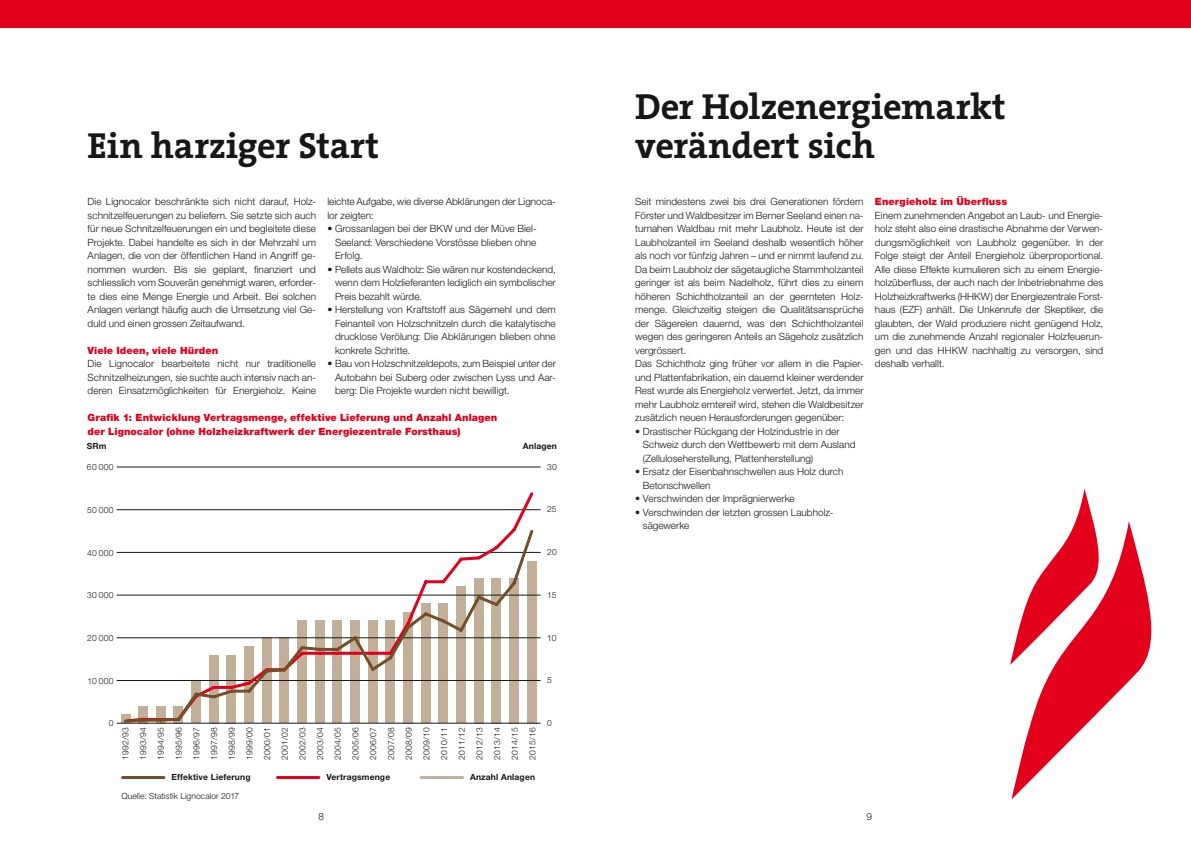
<style>
.page{position:relative;width:1191px;height:842px;background:#fff}
.page>*{position:absolute;margin:0;border:0;box-sizing:border-box;transform-origin:0 0}
.t1{font:700 36.5px/38.5px "The Serif";letter-spacing:-.01em;color:#181716}
.t2{font:300 10px/13.5px "Helvetica Neue LT";color:#181716;text-align:justify}
.t3{font:900 10px/13.5px "Helvetica Neue LT";letter-spacing:.005em;color:#e3001b}
.t4{font:300 8.5px/17.7px "Helvetica Neue LT Pro";letter-spacing:.02em;color:#181716;text-align:justify}
.t5{font:700 8.5px "Helvetica Neue LT Pro";letter-spacing:.02em;color:#181716}
.t6{font:300 8.5px "Helvetica Neue LT";letter-spacing:.005em;color:#181716}
</style>
<div class="page">
<div style="left:0;top:0;width:1191px;height:28px;background:#e3001b"></div>
<div style="left:121px;top:715px;width:9px;height:8px;background:#c2af9a"></div>
<div style="left:527px;top:561px;width:10px;height:162px;background:#c2af9a"></div>
<hr style="left:122px;top:776px;width:42px;height:3px;background:#724f27">
<hr style="left:277px;top:776px;width:42px;height:3px;background:#e3001b">
<hr style="left:421px;top:776px;width:41px;height:3px;background:#c2af9a">
<hr style="left:117px;top:723px;width:423px;height:1px;background:#181716">
<svg style="left:116px;top:466px;width:2px;height:258px"></svg>
<hr style="left:117px;top:680px;width:423px;height:1px;background:#181716">
<hr style="left:117px;top:637px;width:423px;height:1px;background:#181716">
<hr style="left:117px;top:595px;width:423px;height:1px;background:#181716">
<hr style="left:117px;top:552px;width:423px;height:1px;background:#181716">
<hr style="left:117px;top:509px;width:423px;height:1px;background:#181716">
<hr style="left:117px;top:467px;width:423px;height:1px;background:#181716">
<svg style="left:122px;top:492px;width:414px;height:232px"></svg>
<svg style="left:122px;top:527px;width:413px;height:197px"></svg>
<svg style="left:1011px;top:521px;width:141px;height:278px"></svg>
<svg style="left:1010px;top:488px;width:97px;height:177px"></svg>
<h1 class="t1" style="left:88px;top:125px;width:293px">Ein harziger Start</h1>
<p class="t2" style="left:88px;top:195px;width:230px">Die Lignocalor beschränkte sich nicht darauf, Holz&shy;schnitzelfeuerungen zu beliefern. Sie setzte sich auch für neue Schnitzelfeuerungen ein und begleitete diese Projekte. Dabei handelte es sich in der Mehrzahl um Anlagen, die von der öffentlichen Hand in Angriff ge&shy;nommen wurden. Bis sie geplant, finanziert und schliesslich vom Souverän genehmigt waren, erforder&shy;te dies eine Menge Energie und Arbeit. Bei solchen Anlagen verlangt häufig auch die Umsetzung viel Ge&shy;duld und einen grossen Zeitaufwand.</p>
<p class="t3" style="left:88px;top:343px;width:132px">Viele Ideen, viele Hürden</p>
<p class="t2" style="left:88px;top:357px;width:230px">Die Lignocalor bearbeitete nicht nur traditionelle Schnitzelheizungen, sie suchte auch intensiv nach an&shy;deren Einsatzmöglichkeiten für Energieholz. Keine</p>
<p class="t2" style="left:327px;top:195px;width:230px">leichte Aufgabe, wie diverse Abklärungen der Lignoca&shy;lor zeigten:</p>
<p class="t2" style="left:335px;top:222px;width:203px;text-indent:-8px">• Grossanlagen bei der BKW und der Müve Biel-Seeland: Verschiedene Vorstösse blieben ohne Erfolg.</p>
<p class="t2" style="left:335px;top:262px;width:222px;text-indent:-8px">• Pellets aus Waldholz: Sie wären nur kostendeckend, wenn dem Holzlieferanten lediglich ein symbolischer Preis bezahlt würde.</p>
<p class="t2" style="left:335px;top:303px;width:222px;text-indent:-8px">• Herstellung von Kraftstoff aus Sägemehl und dem Feinanteil von Holzschnitzeln durch die katalytische drucklose Verölung: Die Abklärungen blieben ohne konkrete Schritte.</p>
<p class="t2" style="left:335px;top:357px;width:222px;text-indent:-8px">• Bau von Holzschnitzeldepots, zum Beispiel unter der Autobahn bei Suberg oder zwischen Lyss und Aar&shy;berg: Die Projekte wurden nicht bewilligt.</p>
<p class="t3" style="left:88px;top:411px;width:411px">Grafik 1: Entwicklung Vertragsmenge, effektive Lieferung und Anzahl Anlagen der Lignocalor (ohne Holzheizkraftwerk der Energiezentrale Forsthaus)</p>
<p class="t5" style="left:87px;top:441px;width:21px">SRm</p>
<p class="t5" style="left:523px;top:441px;width:36px">Anlagen</p>
<p class="t4" style="left:87px;top:458px;width:28px">60 000</p>
<p class="t4" style="left:547px;top:458px;width:11px">30</p>
<p class="t4" style="left:87px;top:501px;width:28px">50 000</p>
<p class="t4" style="left:547px;top:500px;width:11px">25</p>
<p class="t4" style="left:87px;top:544px;width:28px">40 000</p>
<p class="t4" style="left:547px;top:543px;width:11px">20</p>
<p class="t4" style="left:87px;top:586px;width:28px">30 000</p>
<p class="t4" style="left:547px;top:586px;width:11px">15</p>
<p class="t4" style="left:87px;top:629px;width:28px">20 000</p>
<p class="t4" style="left:547px;top:628px;width:11px">10</p>
<p class="t4" style="left:88px;top:672px;width:28px">10 000</p>
<p class="t4" style="left:547px;top:671px;width:6px">5</p>
<p class="t4" style="left:109px;top:714px;width:6px">0</p>
<p class="t4" style="left:116px;top:760px;width:34px;rotate:-90deg">1992/93<br>1993/94<br>1994/95<br>1995/96<br>1996/97<br>1997/98<br>1998/99<br>1999/00<br>2000/01<br>2001/02<br>2002/03<br>2003/04<br>2004/05<br>2005/06<br>2006/07<br>2007/08<br>2008/09<br>2009/10<br>2010/11<br>2011/12<br>2012/13<br>2013/14<br>2014/15<br>2015/16</p>
<p class="t5" style="left:171px;top:772px;width:81px">Effektive Lieferung</p>
<p class="t5" style="left:326px;top:772px;width:65px">Vertragsmenge</p>
<p class="t5" style="left:470px;top:772px;width:67px">Anzahl Anlagen</p>
<p class="t6" style="left:121px;top:791px;width:119px">Quelle: Statistik Lignocalor 2017</p>
<p class="t4" style="left:547px;top:714px;width:6px">0</p>
<h1 class="t1" style="left:635px;top:87px;width:372px">Der Holzenergiemarkt verändert sich</h1>
<p class="t2" style="left:635px;top:195px;width:230px;text-align:left">Seit mindestens zwei bis drei Generationen fördern Förster und Waldbesitzer im Berner Seeland einen na&shy;turnahen Waldbau mit mehr Laubholz. Heute ist der Laubholzanteil im Seeland deshalb wesentlich höher als noch vor fünfzig Jahren – und er nimmt laufend zu.<br>Da beim Laubholz der sägetaugliche Stammholzanteil geringer ist als beim Nadelholz, führt dies zu einem höheren Schichtholzanteil an der geernteten Holz&shy;menge. Gleichzeitig steigen die Qualitätsansprüche der Sägereien dauernd, was den Schichtholzanteil wegen des geringeren Anteils an Sägeholz zusätzlich vergrössert.<br>Das Schichtholz ging früher vor allem in die Papier&shy;und Plattenfabrikation, ein dauernd kleiner werdender Rest wurde als Energieholz verwertet. Jetzt, da immer mehr Laubholz erntereif wird, stehen die Waldbesitzer zusätzlich neuen Herausforderungen gegenüber:</p>
<p class="t2" style="left:643px;top:424px;width:214px;text-align:left;text-indent:-8px">• Drastischer Rückgang der Holzindustrie in der<br>Schweiz durch den Wettbewerb mit dem Ausland (Zelluloseherstellung, Plattenherstellung)</p>
<p class="t2" style="left:643px;top:465px;width:202px;text-indent:-8px">• Ersatz der Eisenbahnschwellen aus Holz durch<br>Betonschwellen</p>
<p class="t2" style="left:635px;top:492px;width:161px">• Verschwinden der Imprägnierwerke</p>
<p class="t2" style="left:643px;top:505px;width:192px;text-indent:-8px">• Verschwinden der letzten grossen Laubholz&shy;sägewerke</p>
<p class="t3" style="left:875px;top:195px;width:134px">Energieholz im Überfluss</p>
<p class="t2" style="left:875px;top:208px;width:230px">Einem zunehmenden Angebot an Laub- und Energie&shy;holz steht also eine drastische Abnahme der Verwen&shy;dungsmöglichkeit von Laubholz gegenüber. In der Folge steigt der Anteil Energieholz überproportional.<br>Alle diese Effekte kumulieren sich zu einem Energie&shy;holzüberfluss, der auch nach der Inbetriebnahme des Holzheizkraftwerks (HHKW) der Energiezentrale Forst&shy;haus (EZF) anhält. Die Unkenrufe der Skeptiker, die glaubten, der Wald produziere nicht genügend Holz, um die zunehmende Anzahl regionaler Holzfeuerun&shy;gen und das HHKW nachhaltig zu versorgen, sind deshalb verhallt.</p>
<p class="t2" style="left:318px;top:809px;width:7px">8</p>
<p class="t2" style="left:866px;top:809px;width:7px">9</p>
</div>
